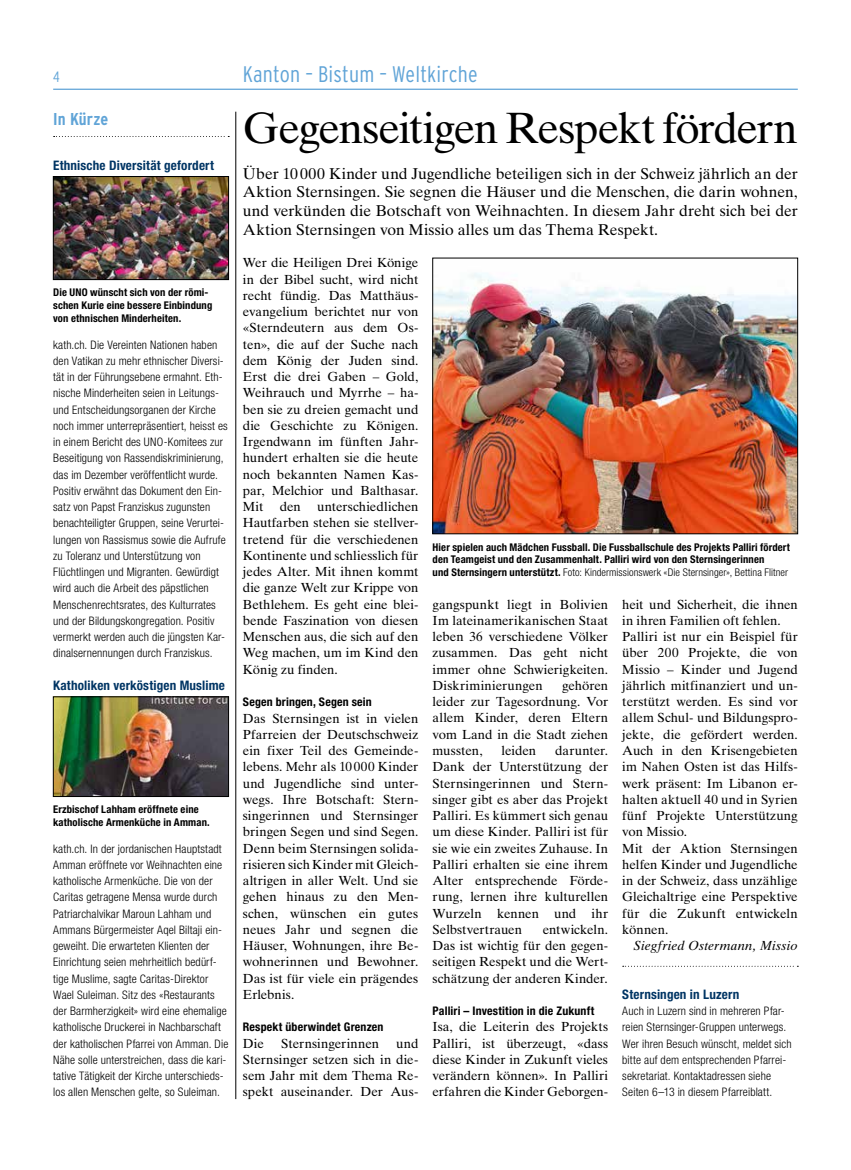
<style>
.page{position:relative;width:851px;height:1170px;background:#fff}
.page>*{position:absolute;margin:0;border:0;box-sizing:border-box;transform-origin:0 0}
.t1{font:43.75px "Times Ten LT Std";letter-spacing:-.035em;color:#000}
.t2{font:300 condensed 22.5px "Interstate";letter-spacing:.01em;color:#60a4d7}
.t3{font:700 condensed 17.12px "Interstate";letter-spacing:.005em;color:#60a4d7}
.t4{font:15.62px/18.8px "Times Ten LT Std";color:#000;text-align:justify}
.t5{font:300 condensed 15px "Interstate";color:#60a4d7}
.t6{font:13.12px/16.2px "Times Ten LT Std";letter-spacing:-.005em;color:#000;text-align:justify}
.t7{font:700 condensed 13.12px "Helvetica Neue LT Std";letter-spacing:.015em;color:#003564}
.t8{font:italic 13.12px "Times Ten LT Std";letter-spacing:.015em;color:#000}
.t9{font:700 condensed 11.88px "Helvetica Neue LT Std";letter-spacing:.015em;color:#000}
.t10{font:300 condensed 11.75px/16.2px "Helvetica Neue LT Std";letter-spacing:.01em;color:#000}
.t11{font:700 condensed 10.62px/12.8px "Helvetica Neue LT Std";letter-spacing:.01em;color:#000}
.s1{font-weight:300}
</style>
<div class="page">
<hr style="left:235px;top:112px;width:1px;height:986px;background:#000">
<hr style="left:53px;top:89px;width:744px;height:1px;background:#60a4d7">
<img style="left:434px;top:273px;width:361px;height:259px">
<div style="left:432px;top:258px;width:365px;height:276px;border:1px solid #000"></div>
<svg style="left:54px;top:136px;width:175px;height:1px"></svg>
<img style="left:55px;top:698px;width:172px;height:96px">
<div style="left:53px;top:696px;width:176px;height:100px;border:1px solid #000"></div>
<img style="left:55px;top:178px;width:172px;height:100px">
<div style="left:53px;top:176px;width:176px;height:104px;border:1px solid #000"></div>
<svg style="left:622px;top:965px;width:176px;height:1px"></svg>
<p class="t5" style="left:53px;top:68px;width:8px">4</p>
<h2 class="t2" style="left:243px;top:62px;width:236px">Kanton – Bistum – Weltkirche</h2>
<h1 class="t1" style="left:243px;top:102px;width:556px">Gegenseitigen Respekt fördern</h1>
<p class="t4" style="left:243px;top:164px;width:556px">Über 10 000 Kinder und Jugendliche beteiligen sich in der Schweiz jährlich an der Aktion Sternsingen. Sie segnen die Häuser und die Menschen, die darin wohnen, und verkünden die Botschaft von Weihnachten. In diesem Jahr dreht sich bei der Aktion Sternsingen von Missio alles um das Thema Respekt.</p>
<p class="t6" style="left:243px;top:254px;width:177px">Wer die Heiligen Drei Könige in der Bibel sucht, wird nicht recht fündig. Das Matthäus&shy;evangelium berichtet nur von «Sterndeutern aus dem Os&shy;ten», die auf der Suche nach dem König der Juden sind.<br>Erst die drei Gaben – Gold, Weihrauch und Myrrhe – ha&shy;ben sie zu dreien gemacht und die Geschichte zu Königen.<br>Irgendwann im fünften Jahr&shy;hundert erhalten sie die heute noch bekannten Namen Kas&shy;par, Melchior und Balthasar.<br>Mit den unterschiedlichen Hautfarben stehen sie stellver&shy;tretend für die verschiedenen Kontinente und schliesslich für jedes Alter. Mit ihnen kommt die ganze Welt zur Krippe von Bethlehem. Es geht eine blei&shy;bende Faszination von diesen Menschen aus, die sich auf den Weg machen, um im Kind den König zu finden.</p>
<p class="t9" style="left:243px;top:694px;width:130px">Segen bringen, Segen sein</p>
<p class="t6" style="left:243px;top:709px;width:177px">Das Sternsingen ist in vielen Pfarreien der Deutschschweiz ein fixer Teil des Gemeinde&shy;lebens. Mehr als 10 000 Kinder und Jugendliche sind unter&shy;wegs. Ihre Botschaft: Stern&shy;singerinnen und Sternsinger bringen Segen und sind Segen.<br>Denn beim Sternsingen solida&shy;risieren sich Kinder mit Gleich&shy;altrigen in aller Welt. Und sie gehen hinaus zu den Men&shy;schen, wünschen ein gutes neues Jahr und segnen die Häuser, Wohnungen, ihre Be&shy;wohnerinnen und Bewohner.<br>Das ist für viele ein prägendes Erlebnis.</p>
<p class="t9" style="left:243px;top:1019px;width:142px">Respekt überwindet Grenzen</p>
<p class="t6" style="left:243px;top:1034px;width:23px">Die</p>
<p class="t6" style="left:281px;top:1034px;width:99px">Sternsingerinnen</p>
<h3 class="t3" style="left:53px;top:110px;width:56px">In Kürze</h3>
<p class="t7" style="left:53px;top:157px;width:162px">Ethnische Diversität gefordert</p>
<p class="t11" style="left:53px;top:286px;width:161px">Die UNO wünscht sich von der römi&shy;schen Kurie eine bessere Einbindung von ethnischen Minderheiten.</p>
<p class="t10" style="left:53px;top:336px;width:176px">kath.ch. Die Vereinten Nationen haben den Vatikan zu mehr ethnischer Diversi&shy;tät in der Führungsebene ermahnt. Eth&shy;nische Minderheiten seien in Leitungs&shy;und Entscheidungsorganen der Kirche noch immer unterrepräsentiert, heisst es in einem Bericht des UNO-Komitees zur Beseitigung von Rassendiskriminierung, das im Dezember veröffentlicht wurde.<br>Positiv erwähnt das Dokument den Ein&shy;satz von Papst Franziskus zugunsten benachteiligter Gruppen, seine Verurtei&shy;lungen von Rassismus sowie die Aufrufe zu Toleranz und Unterstützung von Flüchtlingen und Migranten. Gewürdigt wird auch die Arbeit des päpstlichen Menschenrechtsrates, des Kulturrates und der Bildungskongregation. Positiv vermerkt werden auch die jüngsten Kar&shy;dinalsernennungen durch Franziskus.</p>
<p class="t7" style="left:53px;top:677px;width:173px">Katholiken verköstigen Muslime</p>
<p class="t11" style="left:432px;top:540px;width:359px">Hier spielen auch Mädchen Fussball. Die Fussballschule des Projekts Palliri fördert den Teamgeist und den Zusammenhalt. Palliri wird von den Sternsingerinnen<br>und Sternsingern unterstützt. <span class="s1">Foto: Kindermissionswerk «Die Sternsinger», Bettina Flitner</span></p>
<p class="t6" style="left:622px;top:596px;width:177px;text-align:left">heit und Sicherheit, die ihnen in ihren Familien oft fehlen.<br>Palliri ist nur ein Beispiel für über 200 Projekte, die von<br>Missio – Kinder und Jugend jährlich mitfinanziert und un&shy;terstützt werden. Es sind vor allem Schul- und Bildungspro&shy;jekte, die gefördert werden.<br>Auch in den Krisengebieten im Nahen Osten ist das Hilfs&shy;werk präsent: Im Libanon er&shy;halten aktuell 40 und in Syrien fünf Projekte Unterstützung von Missio.<br>Mit der Aktion Sternsingen helfen Kinder und Jugendliche in der Schweiz, dass unzählige<br>Gleichaltrige eine Perspektive für die Zukunft entwickeln können.</p>
<p class="t8" style="left:633px;top:937px;width:166px">Siegfried Ostermann, Missio</p>
<p class="t7" style="left:622px;top:986px;width:118px">Sternsingen in Luzern</p>
<p class="t10" style="left:622px;top:1002px;width:171px">Auch in Luzern sind in mehreren Pfar&shy;reien Sternsinger-Gruppen unterwegs.<br>Wer ihren Besuch wünscht, meldet sich bitte auf dem entsprechenden Pfarrei&shy;sekretariat. Kontaktadressen siehe Seiten 6–13 in diesem Pfarreiblatt.</p>
<p class="t6" style="left:432px;top:596px;width:177px">gangspunkt liegt in Bolivien Im lateinamerikanischen Staat leben 36 verschiedene Völker zusammen. Das geht nicht immer ohne Schwierigkeiten.<br>Diskriminierungen</p>
<p class="t6" style="left:432px;top:677px;width:177px;text-indent:129px">gehören leider zur Tagesordnung. Vor allem Kinder, deren Eltern vom Land in die Stadt ziehen mussten,</p>
<p class="t6" style="left:432px;top:742px;width:177px;text-indent:122px">darunter.<br>Dank der Unterstützung der Sternsingerinnen und Stern&shy;singer gibt es aber das Projekt Palliri. Es kümmert sich genau um diese Kinder. Palliri ist für sie wie ein zweites Zuhause. In Palliri erhalten sie eine ihrem Alter entsprechende Förde&shy;rung, lernen ihre kulturellen Wurzeln kennen und ihr Selbstvertrauen</p>
<p class="t6" style="left:501px;top:742px;width:36px">leiden</p>
<p class="t11" style="left:53px;top:802px;width:158px">Erzbischof Lahham eröffnete eine katholische Armenküche in Amman.</p>
<p class="t10" style="left:53px;top:840px;width:177px">kath.ch. In der jordanischen Hauptstadt Amman eröffnete vor Weihnachten eine katholische Armenküche. Die von der Caritas getragene Mensa wurde durch Patriarchalvikar Maroun Lahham und Ammans Bürgermeister Aqel Biltaji ein&shy;geweiht. Die erwarteten Klienten der Einrichtung seien mehrheitlich bedürf&shy;tige Muslime, sagte Caritas-Direktor Wael Suleiman. Sitz des «Restaurants der Barmherzigkeit» wird eine ehemalige katholische Druckerei in Nachbarschaft der katholischen Pfarrei von Amman. Die Nähe solle unterstreichen, dass die kari&shy;tative Tätigkeit der Kirche unterschieds&shy;los allen Menschen gelte, so Suleiman.</p>
<p class="t6" style="left:432px;top:921px;width:177px;text-indent:110px">entwickeln.<br>Das ist wichtig für den gegen&shy;seitigen Respekt und die Wert&shy;schätzung der anderen Kinder.</p>
<p class="t9" style="left:432px;top:1003px;width:163px">Palliri – Investition in die Zukunft</p>
<p class="t6" style="left:432px;top:1018px;width:177px">Isa, die Leiterin des Projekts Palliri, ist überzeugt, «dass diese Kinder in Zukunft vieles verändern können». In Palliri erfahren die Kinder Geborgen-</p>
<p class="t6" style="left:243px;top:1034px;width:177px;text-indent:153px">und Sternsinger setzen sich in die&shy;sem Jahr mit dem Thema Re&shy;spekt auseinander. Der Aus-</p>
</div>
